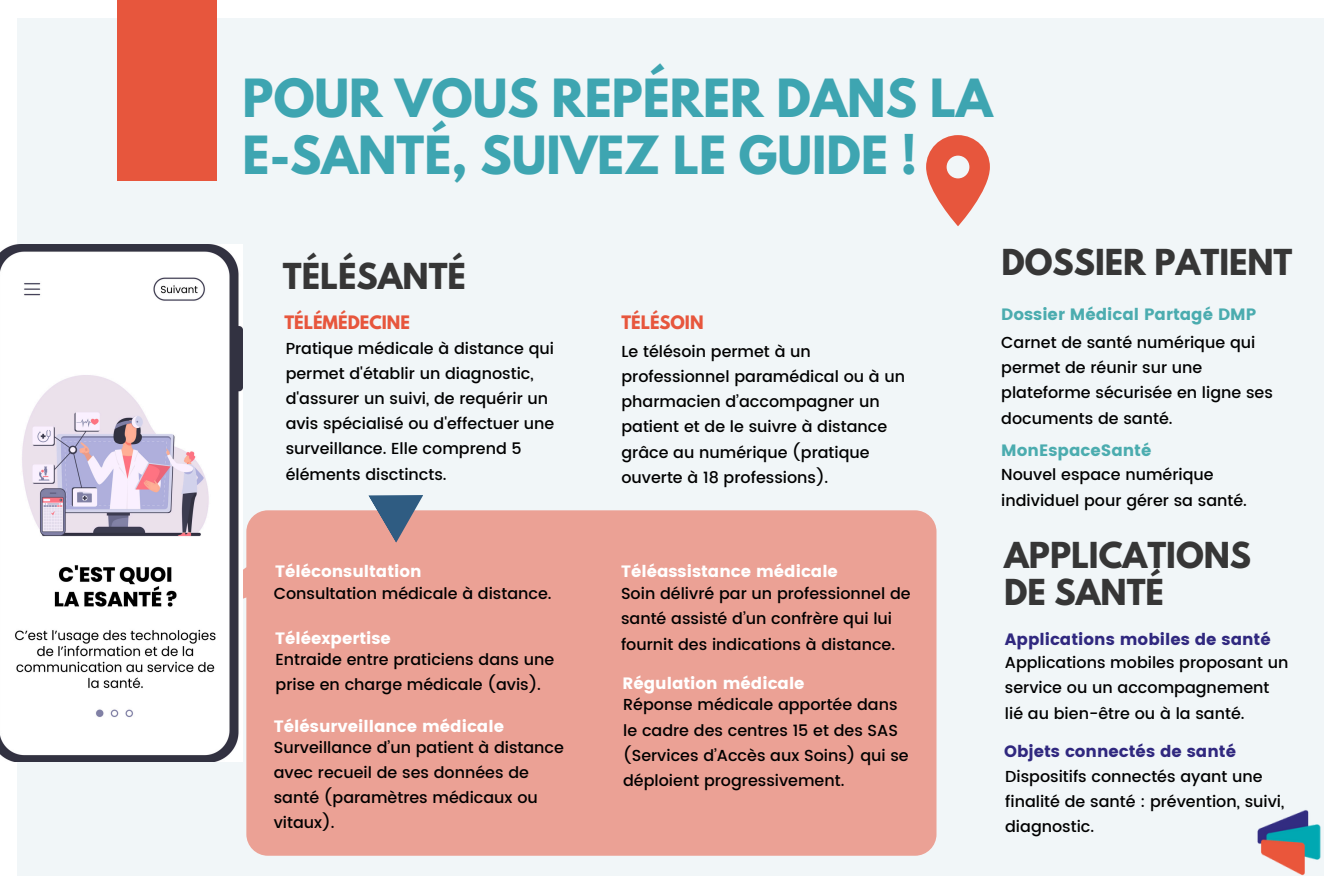
<style>
.page{position:relative;width:1340px;height:893px;background:#fff}
.page>*{position:absolute;margin:0;border:0;box-sizing:border-box;transform-origin:0 0}
.t1{font:700 46.57px/57.4px "League Spartan";color:#3ea5b1}
.t2{font:700 31.72px/37.1px "League Spartan";color:#363636}
.t3{font:16.43px "Poppins";color:#fff}
.t4{font:16.43px "Poppins";color:#30287f}
.t5{font:16.43px "Poppins";color:#4bacaf}
.t6{font:700 16.43px "League Spartan";color:#e7563d}
.t7{font:500 15.97px/25.2px "Poppins";color:#000}
</style>
<div class="page">
<div style="left:17px;top:18px;width:1306px;height:857px;background:#f1f6f8"></div>
<div style="left:117px;top:0;width:100px;height:181px;background:#e7563d"></div>
<div style="left:186px;top:510px;width:750px;height:345px;background:#eba195"></div>
<svg style="left:368px;top:495px;width:55px;height:48px;background:#8e8391"></svg>
<img style="left:0;top:245px;width:243px;height:516px">
<svg style="left:926px;top:135px;width:64px;height:91px"></svg>
<img style="left:1254px;top:806px;width:70px;height:70px">
<p class="t1" style="left:243px;top:75px;width:751px">POUR VOUS REPÉRER DANS LA<br>E-SANTÉ, SUIVEZ LE GUIDE !</p>
<p class="t2" style="left:283px;top:262px;width:185px">TÉLÉSANTÉ</p>
<h3 class="t6" style="left:284px;top:314px;width:127px">TÉLÉMÉDECINE</h3>
<p class="t6" style="left:621px;top:314px;width:84px">TÉLÉSOIN</p>
<p class="t2" style="left:1001px;top:248px;width:293px">DOSSIER PATIENT</p>
<p class="t5" style="left:1001px;top:305px;width:256px">Dossier Médical Partagé DMP</p>
<h3 class="t7" style="left:286px;top:335px;width:270px">Pratique médicale à distance qui permet d'établir un diagnostic, d'assurer un suivi, de requérir un avis spécialisé ou d'effectuer une surveillance. Elle comprend 5 éléments disctincts.</h3>
<p class="t7" style="left:621px;top:339px;width:285px">Le télésoin permet à un professionnel paramédical ou à un pharmacien d’accompagner un patient et de le suivre à distance grâce au numérique (pratique ouverte à 18 professions).</p>
<p class="t7" style="left:1001px;top:330px;width:273px">Carnet de santé numérique qui permet de réunir sur une plateforme sécurisée en ligne ses documents de santé.</p>
<p class="t5" style="left:1001px;top:441px;width:152px">MonEspaceSanté</p>
<p class="t7" style="left:1001px;top:462px;width:247px">Nouvel espace numérique individuel pour gérer sa santé.</p>
<h2 class="t3" style="left:275px;top:562px;width:148px">Téléconsultation</h2>
<p class="t7" style="left:274px;top:580px;width:279px">Consultation médicale à distance.</p>
<p class="t3" style="left:275px;top:629px;width:117px">Téléexpertise</p>
<p class="t3" style="left:621px;top:562px;width:218px">Téléassistance médicale</p>
<p class="t7" style="left:621px;top:581px;width:291px">Soin délivré par un professionnel de santé assisté d’un confrère qui lui fournit des indications à distance.</p>
<p class="t2" style="left:1004px;top:540px;width:249px">APPLICATIONS<br>DE SANTÉ</p>
<p class="t4" style="left:1005px;top:629px;width:267px">Applications mobiles de santé</p>
<h2 class="t7" style="left:276px;top:647px;width:280px">Entraide entre praticiens dans une prise en charge médicale (avis).</h2>
<p class="t3" style="left:274px;top:716px;width:232px">Télésurveillance médicale</p>
<p class="t7" style="left:274px;top:734px;width:292px">Surveillance d’un patient à distance avec recueil de ses données de santé (paramètres médicaux ou vitaux).</p>
<p class="t3" style="left:622px;top:674px;width:184px">Régulation médicale</p>
<p class="t7" style="left:623px;top:692px;width:287px">Réponse médicale apportée dans le cadre des centres 15 et des SAS (Services d’Accès aux Soins) qui se déploient progressivement.</p>
<p class="t7" style="left:1005px;top:650px;width:285px">Applications mobiles proposant un service ou un accompagnement lié au bien-être ou à la santé.</p>
<p class="t4" style="left:1004px;top:742px;width:234px">Objets connectés de santé</p>
<p class="t7" style="left:1005px;top:763px;width:281px">Dispositifs connectés ayant une finalité de santé : prévention, suivi, diagnostic.</p>
</div>
